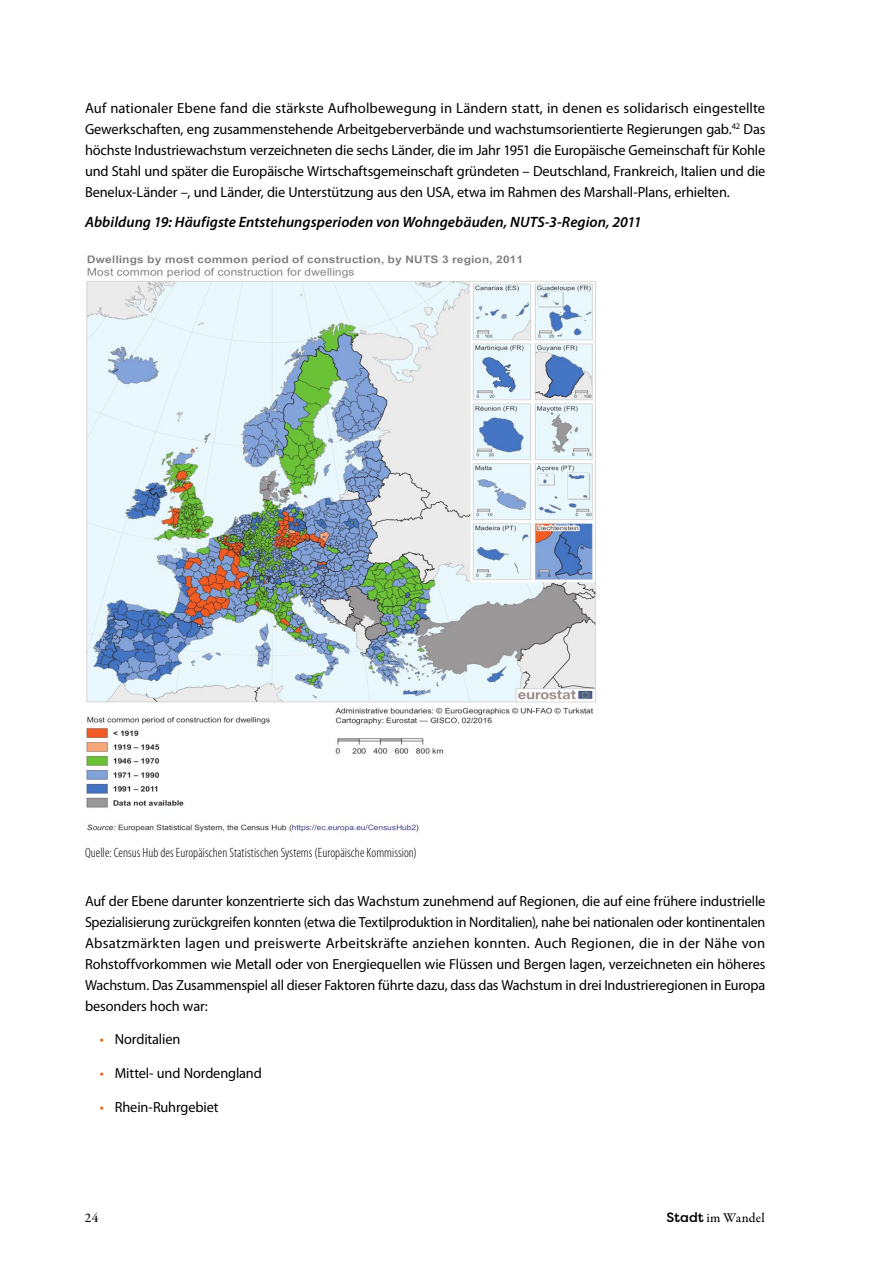
<style>
.page{position:relative;width:893px;height:1263px;background:#fff}
.page>*{position:absolute;margin:0;border:0;box-sizing:border-box;transform-origin:0 0}
.t1{font:italic 600 15px "Myriad Pro";letter-spacing:.005em;color:#000}
.t2{font:14.7px/21px "Myriad Pro";letter-spacing:-.01em;color:#000;text-align:justify}
.t3{font:300 condensed 13.5px "Myriad Pro";letter-spacing:.005em;color:#000}
.t4{font:500 13.5px "Garamond Premr Pro";letter-spacing:.02em;color:#000}
.s1{color:#ea5b0b}
.s2{font-family:"Filson Pro"}
</style>
<div class="page">
<img style="left:85px;top:255px;width:511px;height:579px">
<p class="t2" style="left:85px;top:98px;width:682px">Auf nationaler Ebene fand die stärkste Aufholbewegung in Ländern statt, in denen es solidarisch eingestellte Gewerkschaften, eng zusammenstehende Arbeitgeberverbände und wachstumsorientierte Regierungen gab.<sup>42</sup> Das höchste Industriewachstum verzeichneten die sechs Länder, die im Jahr 1951 die Europäische Gemeinschaft für Kohle und Stahl und später die Europäische Wirtschaftsgemeinschaft gründeten – Deutschland, Frankreich, Italien und die Benelux-Länder –, und Länder, die Unterstützung aus den USA, etwa im Rahmen des Marshall-Plans, erhielten.</p>
<p class="t1" style="left:85px;top:214px;width:558px">Abbildung 19: Häufigste Entstehungsperioden von Wohngebäuden, NUTS-3-Region, 2011</p>
<p class="t3" style="left:85px;top:845px;width:333px">Quelle: Census Hub des Europäischen Statistischen Systems (Europäische Kommission)</p>
<p class="t2" style="left:85px;top:891px;width:682px">Auf der Ebene darunter konzentrierte sich das Wachstum zunehmend auf Regionen, die auf eine frühere industrielle Spezialisierung zurückgreifen konnten (etwa die Textilproduktion in Norditalien), nahe bei nationalen oder kontinentalen Absatzmärkten lagen und preiswerte Arbeitskräfte anziehen konnten. Auch Regionen, die in der Nähe von Rohstoffvorkommen wie Metall oder von Energiequellen wie Flüssen und Bergen lagen, verzeichneten ein höheres Wachstum. Das Zusammenspiel all dieser Faktoren führte dazu, dass das Wachstum in drei Industrieregionen in Europa besonders hoch war:</p>
<p class="t2" style="left:100px;top:1029px;width:82px"><span class="s1">•</span> Norditalien</p>
<p class="t2" style="left:100px;top:1063px;width:163px"><span class="s1">•</span> Mittel- und Nordengland</p>
<p class="t2" style="left:100px;top:1096px;width:120px"><span class="s1">•</span> Rhein-Ruhrgebiet</p>
<p class="t4" style="left:85px;top:1210px;width:15px">24</p>
<p class="t4" style="left:666px;top:1210px;width:100px"><span class="s2">Stadt</span> im Wandel</p>
</div>
